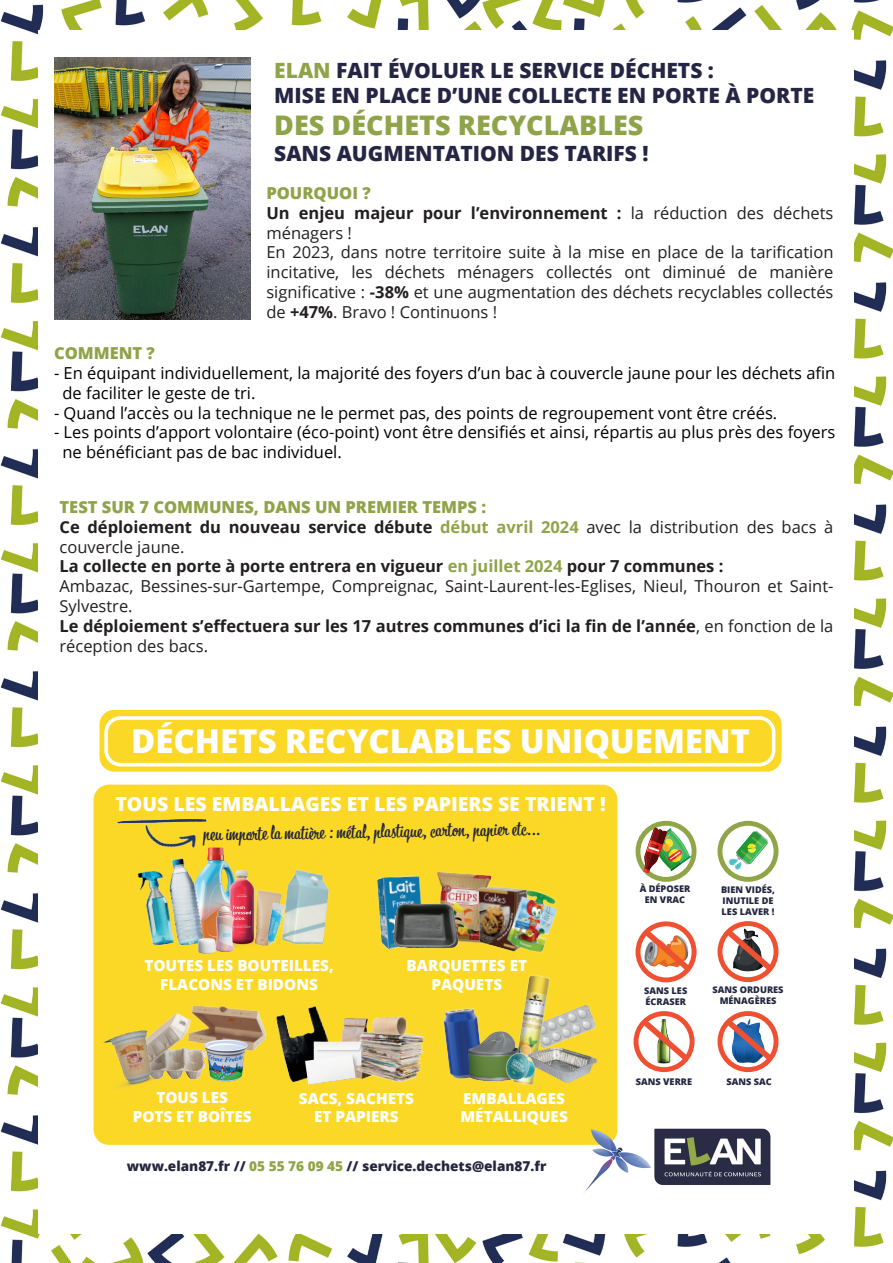
<style>
.page{position:relative;width:893px;height:1263px;background:#fff}
.page>*{position:absolute;margin:0;border:0;box-sizing:border-box;transform-origin:0 0}
.t1{font:800 33px "Open Sans";color:#fff}
.t2{font:800 27px "Open Sans";color:#8fa348}
.t3{font:800 21px "Open Sans";color:#252544}
.t4{font:800 19.5px "Open Sans";color:#fff}
.t5{font:19.35px "Bistro Script";color:#21253f}
.t6{font:16.5px/19.8px "Open Sans";color:#231f20}
.t7{font:16.5px "Open Sans";color:#000}
.t8{font:700 16.5px/19.8px "Open Sans";color:#231f20}
.t9{font:800 16.5px "Open Sans";color:#8fa348}
.t10{font:800 15.3px/18.3px "Open Sans";color:#fff;text-align:center}
.t11{font:800 13.65px "Open Sans";color:#23273f}
.t12{font:800 9.15px/11.1px "Open Sans";color:#23273f;text-align:center}
.s1{color:#8fa348}
.s2{font-weight:400}
.s3{font-weight:700}
.s4{font-weight:700;color:#8fa348}
.s5{color:#90a548}
</style>
<div class="page">
<img style="left:0;top:0;width:893px;height:1263px">
<div style="left:39px;top:30px;width:815px;height:1203px;background:#fff"></div>
<div style="left:94px;top:785px;width:523px;height:360px;background:#fbd826;border-radius:15px"></div>
<img style="left:654px;top:1128px;width:117px;height:57px">
<div style="left:636px;top:821px;width:60px;height:61px;border:5px solid #90a548;border-radius:50%"></div>
<svg style="left:643px;top:827px;width:48px;height:46px"></svg>
<div style="left:717px;top:821px;width:61px;height:61px;border:5px solid #90a548;border-radius:50%"></div>
<svg style="left:726px;top:831px;width:42px;height:37px"></svg>
<img style="left:732px;top:858px;width:14px;height:15px">
<div style="left:636px;top:921px;width:60px;height:61px;border:5px solid #ef5032;border-radius:50%"></div>
<svg style="left:638px;top:924px;width:58px;height:52px"></svg>
<div style="left:717px;top:921px;width:61px;height:61px;border:5px solid #ef5032;border-radius:50%"></div>
<svg style="left:720px;top:923px;width:58px;height:53px"></svg>
<div style="left:634px;top:1011px;width:60px;height:61px;border:5px solid #ef5032;border-radius:50%"></div>
<svg style="left:636px;top:1013px;width:58px;height:53px"></svg>
<div style="left:717px;top:1011px;width:61px;height:61px;border:5px solid #ef5032;border-radius:50%"></div>
<svg style="left:720px;top:1013px;width:58px;height:53px"></svg>
<img style="left:558px;top:1004px;width:39px;height:39px">
<img style="left:521px;top:974px;width:37px;height:71px">
<img style="left:443px;top:1008px;width:37px;height:71px">
<img style="left:466px;top:1030px;width:57px;height:52px">
<img style="left:547px;top:1045px;width:51px;height:38px">
<img style="left:495px;top:1037px;width:52px;height:49px">
<svg style="left:582px;top:1129px;width:69px;height:65px"></svg>
<img style="left:191px;top:1005px;width:76px;height:47px">
<img style="left:161px;top:1011px;width:49px;height:69px">
<img style="left:103px;top:1026px;width:58px;height:62px">
<img style="left:201px;top:1036px;width:48px;height:46px">
<img style="left:377px;top:876px;width:16px;height:73px">
<img style="left:474px;top:874px;width:18px;height:5px">
<img style="left:474px;top:879px;width:30px;height:78px">
<img style="left:504px;top:887px;width:54px;height:66px">
<img style="left:393px;top:871px;width:81px;height:78px">
<img style="left:275px;top:1005px;width:53px;height:78px">
<img style="left:341px;top:1018px;width:27px;height:19px">
<img style="left:345px;top:1025px;width:80px;height:58px">
<img style="left:303px;top:1037px;width:62px;height:48px">
<img style="left:368px;top:1016px;width:50px;height:31px">
<img style="left:209px;top:847px;width:20px;height:57px">
<img style="left:137px;top:870px;width:21px;height:76px">
<img style="left:226px;top:865px;width:28px;height:82px">
<img style="left:286px;top:869px;width:44px;height:76px">
<img style="left:158px;top:850px;width:54px;height:96px">
<img style="left:246px;top:886px;width:40px;height:61px">
<img style="left:262px;top:901px;width:27px;height:46px">
<img style="left:196px;top:904px;width:40px;height:50px">
<div style="left:100px;top:710px;width:682px;height:62px;background:#fbd826;border-radius:15px"></div>
<div style="left:104px;top:716px;width:671px;height:50px;border:4px solid #fff;border-radius:15px"></div>
<img style="left:117px;top:820px;width:13px;height:4px">
<img style="left:130px;top:818px;width:79px;height:46px">
<img style="left:54px;top:57px;width:197px;height:263px">
<p class="t3" style="left:274px;top:54px;width:441px"><span class="s1">ELAN</span> FAIT ÉVOLUER LE SERVICE DÉCHETS :</p>
<p class="t3" style="left:274px;top:79px;width:542px">MISE EN PLACE D’UNE COLLECTE EN PORTE À PORTE</p>
<p class="t2" style="left:274px;top:105px;width:371px">DES DÉCHETS RECYCLABLES</p>
<p class="t3" style="left:274px;top:137px;width:376px">SANS AUGMENTATION DES TARIFS !</p>
<p class="t9" style="left:266px;top:180px;width:106px">POURQUOI ?</p>
<p class="t8" style="left:266px;top:203px;width:569px">Un enjeu majeur pour l’environnement : <span class="s2">la réduction des déchets ménagers !</span></p>
<p class="t6" style="left:266px;top:242px;width:569px;text-align:justify">En 2023, dans notre territoire suite à la mise en place de la tarification incitative, les déchets ménagers collectés ont diminué de manière significative : <span class="s3">-38%</span> et une augmentation des déchets recyclables collectés de <span class="s3">+47%</span>. Bravo ! Continuons !</p>
<p class="t9" style="left:54px;top:341px;width:102px">COMMENT ?</p>
<p class="t7" style="left:54px;top:362px;width:783px">- En équipant individuellement, la majorité des foyers d’un bac à couvercle jaune pour les déchets afin</p>
<p class="t7" style="left:63px;top:381px;width:194px">de faciliter le geste de tri.</p>
<p class="t7" style="left:54px;top:401px;width:725px">- Quand l’accès ou la technique ne le permet pas, des points de regroupement vont être créés.</p>
<p class="t7" style="left:54px;top:421px;width:783px">- Les points d’apport volontaire (éco-point) vont être densifiés et ainsi, répartis au plus près des foyers</p>
<p class="t7" style="left:63px;top:441px;width:281px">ne bénéficiant pas de bac individuel.</p>
<p class="t9" style="left:60px;top:494px;width:428px">TEST SUR 7 COMMUNES, DANS UN PREMIER TEMPS :</p>
<p class="t6" style="left:60px;top:516px;width:775px"><span class="s3">Ce déploiement du nouveau service débute</span> <span class="s4">début avril 2024</span> avec la distribution des bacs à couvercle jaune.</p>
<p class="t8" style="left:60px;top:556px;width:665px">La collecte en porte à porte entrera en vigueur <span class="s1">en juillet 2024</span> pour 7 communes :</p>
<p class="t6" style="left:60px;top:576px;width:775px">Ambazac, Bessines-sur-Gartempe, Compreignac, Saint-Laurent-les-Eglises, Nieul, Thouron et Saint-<br>Sylvestre.</p>
<p class="t8" style="left:60px;top:615px;width:775px">Le déploiement s’effectuera sur les 17 autres communes d’ici la fin de l’année<span class="s2">, en fonction de la réception des bacs.</span></p>
<p class="t1" style="left:131px;top:716px;width:620px">DÉCHETS RECYCLABLES UNIQUEMENT</p>
<p class="t4" style="left:115px;top:789px;width:492px">TOUS LES EMBALLAGES ET LES PAPIERS SE TRIENT !</p>
<p class="t5" style="left:203px;top:822px;width:338px;rotate:-1deg">peu impor te la matière : métal, plastique, carton, papier etc...</p>
<p class="t10" style="left:144px;top:956px;width:191px">TOUTES LES BOUTEILLES,<br>FLACONS ET BIDONS</p>
<p class="t10" style="left:407px;top:956px;width:122px">BARQUETTES ET<br>PAQUETS</p>
<p class="t10" style="left:133px;top:1088px;width:121px">TOUS LES<br>POTS ET BOÎTES</p>
<p class="t10" style="left:299px;top:1088px;width:117px">SACS, SACHETS<br>ET PAPIERS</p>
<p class="t10" style="left:461px;top:1088px;width:109px;text-align:left">EMBALLAGES<br>MÉTALLIQUES</p>
<p class="t11" style="left:127px;top:1156px;width:421px">www.elan87.fr // <span class="s5">05 55 76 09 45</span> // service.dechets@elan87.fr</p>
<p class="t12" style="left:640px;top:883px;width:52px">À DÉPOSER<br>EN VRAC</p>
<p class="t12" style="left:721px;top:883px;width:55px;text-align:left">BIEN VIDÉS,<br>INUTILE DE<br>LES LAVER !</p>
<p class="t12" style="left:644px;top:984px;width:45px;text-align:left">SANS LES<br>ÉCRASER</p>
<p class="t12" style="left:712px;top:984px;width:73px">SANS ORDURES<br>MÉNAGÈRES</p>
<p class="t12" style="left:636px;top:1075px;width:58px">SANS VERRE</p>
<p class="t12" style="left:726px;top:1075px;width:47px">SANS SAC</p>
</div>
